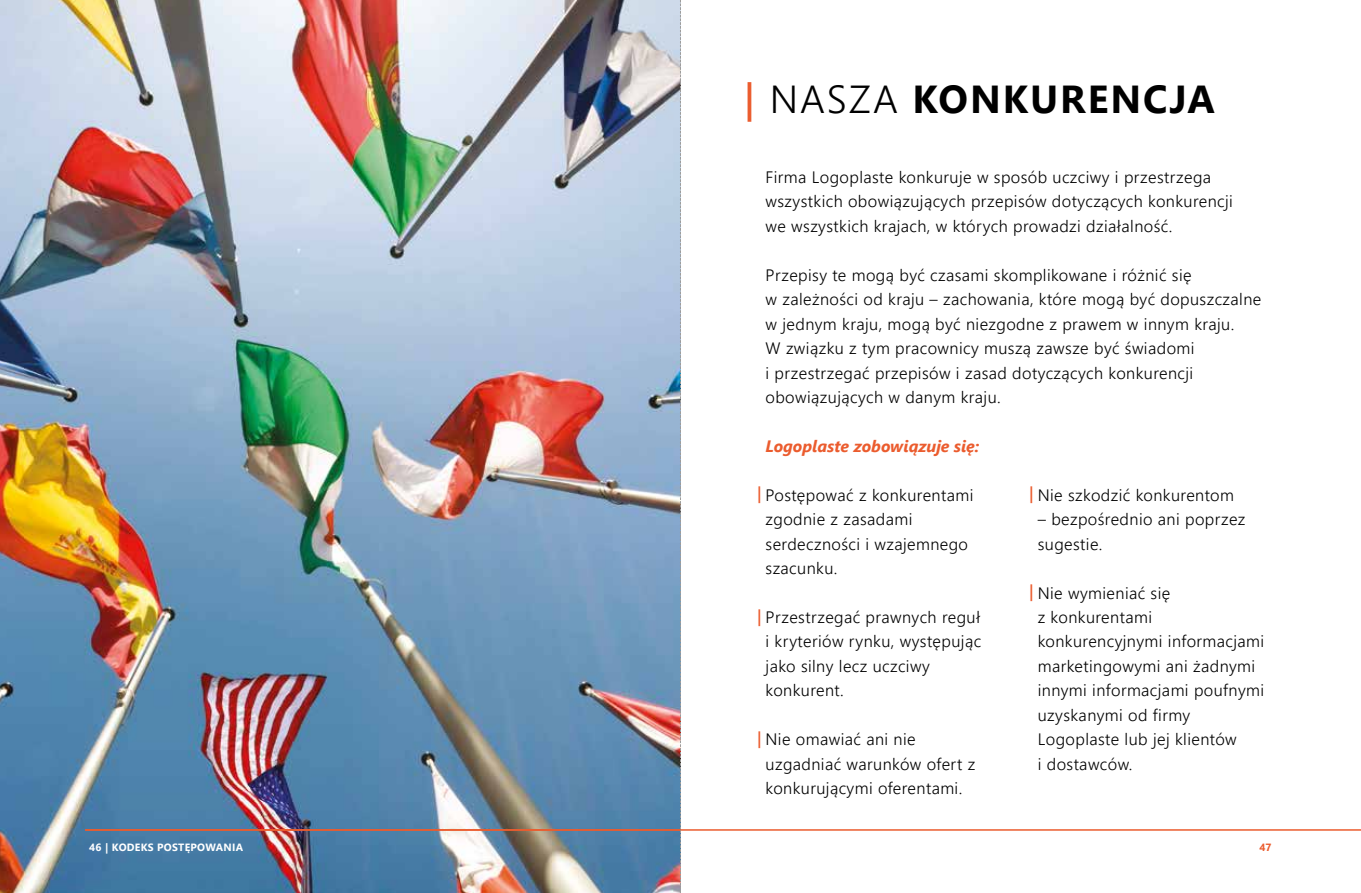
<style>
.page{position:relative;width:1361px;height:893px;background:#fff}
.page>*{position:absolute;margin:0;border:0;box-sizing:border-box;transform-origin:0 0}
.t1{font:700 39px "Segoe UI";letter-spacing:.05em;color:#000}
.t2{font:300 16.5px/24.5px "Segoe UI";letter-spacing:.025em;color:#000}
.t3{font:italic 700 16.5px "Segoe UI";color:#eb5c2e}
.t4{font:600 16.5px "Segoe UI";color:#eb5c2e}
.t5{font:700 10.5px "Segoe UI";letter-spacing:.025em;color:#fff}
.t6{font:700 10.5px "Segoe UI";color:#eb5c2e}
.s1{font-weight:600;color:#eb5c2e}
.s2{font-weight:300}
</style>
<div class="page">
<img style="left:0;top:0;width:680px;height:893px">
<hr style="left:680px;top:829px;width:681px;height:2px;background:#eb5c2e">
<hr style="left:85px;top:829px;width:595px;height:2px;background:#eb5c2e">
<svg style="left:680px;top:0;width:1px;height:893px"></svg>
<h1 class="t1" style="left:744px;top:68px;width:472px"><span class="s1">|</span> <span class="s2">NASZA</span> KONKURENCJA</h1>
<p class="t2" style="left:765px;top:164px;width:469px">Firma Logoplaste konkuruje w sposób uczciwy i przestrzega wszystkich obowiązujących przepisów dotyczących konkurencji we wszystkich krajach, w których prowadzi działalność.</p>
<p class="t2" style="left:765px;top:262px;width:497px">Przepisy te mogą być czasami skomplikowane i różnić się<br>w zależności od kraju – zachowania, które mogą być dopuszczalne w jednym kraju, mogą być niezgodne z prawem w innym kraju.<br>W związku z tym pracownicy muszą zawsze być świadomi<br>i przestrzegać przepisów i zasad dotyczących konkurencji obowiązujących w danym kraju.</p>
<p class="t3" style="left:765px;top:433px;width:215px">Logoplaste zobowiązuje się:</p>
<p class="t2" style="left:765px;top:482px;width:209px;text-indent:-8px"><span class="s1">|</span> Postępować z konkurentami zgodnie z zasadami serdeczności i wzajemnego szacunku.</p>
<p class="t2" style="left:765px;top:604px;width:217px;text-indent:-8px"><span class="s1">|</span> Przestrzegać prawnych reguł i kryteriów rynku, występując jako silny lecz uczciwy konkurent.</p>
<p class="t2" style="left:765px;top:727px;width:211px">Nie omawiać ani nie uzgadniać warunków ofert z konkurującymi oferentami.</p>
<p class="t4" style="left:757px;top:724px;width:6px">|</p>
<p class="t2" style="left:1029px;top:482px;width:206px"><span class="s1">|</span> Nie szkodzić konkurentom</p>
<p class="t2" style="left:1037px;top:507px;width:209px">– bezpośrednio ani poprzez sugestie.</p>
<p class="t2" style="left:1037px;top:580px;width:228px;text-indent:-8px"><span class="s1">|</span> Nie wymieniać się<br>z konkurentami konkurencyjnymi informacjami marketingowymi ani żadnymi innymi informacjami poufnymi uzyskanymi od firmy<br>Logoplaste lub jej klientów<br>i dostawców.</p>
<p class="t5" style="left:89px;top:838px;width:155px">46 | KODEKS POSTĘPOWANIA</p>
<p class="t6" style="left:1259px;top:838px;width:14px">47</p>
</div>
